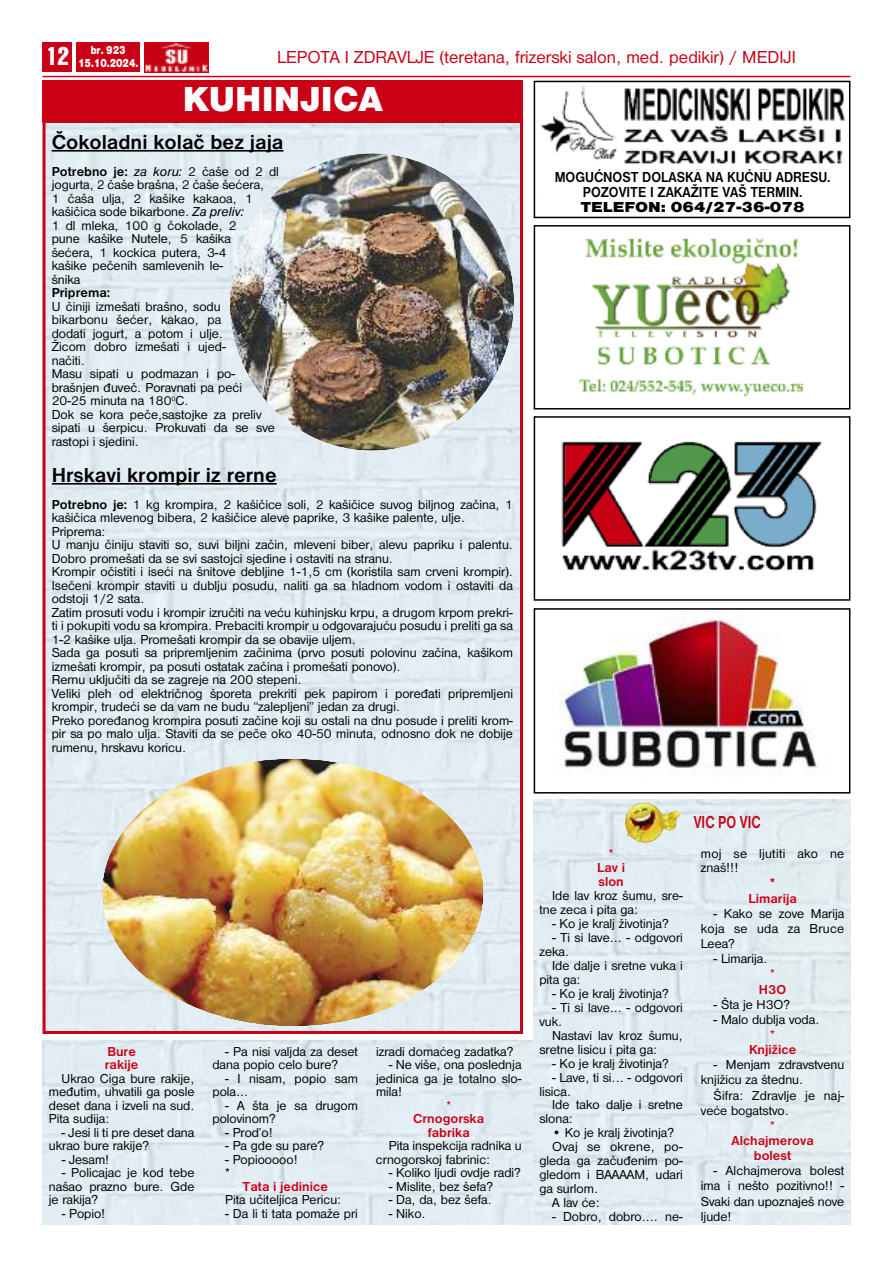
<style>
.page{position:relative;width:893px;height:1263px;background:#fff}
.page>*{position:absolute;margin:0;border:0;box-sizing:border-box;transform-origin:0 0}
.t1{font:36px "Nimbus San DEE Blac";color:#fff}
.t2{font:27px "Nimbus San DEE Blac Cond";color:#fff}
.t3{font:700 21px "Nimbus San DEE";color:#000}
.t4{font:18px "Nimbus San DEE";color:#ca0016}
.t5{font:700 18px "Nimbus San DEE";color:#ca0016;scale:.75 1}
.t6{font:700 15px/15px "Nimbus San DEE";color:#000;text-align:center;scale:.9 1}
.t7{font:15px "Nimbus San DEE Blac";color:#000;scale:1.15 1}
.t8{font:13.5px/13.5px "Nimbus San DEE";color:#000}
.t9{font:700 13.5px/15.1px "Nimbus San DEE";color:#ca0016;text-align:center}
.t10{font:13.5px/14px "Nimbus San DEE";letter-spacing:.025em;color:#000}
.t11{font:700 13.5px "Nimbus San DEE";color:#000}
.t12{font:13.5px "Nimbus San DEE";color:#ca0016}
.t13{font:12px/13.5px "Nimbus San DEE Blac";color:#fff;text-align:center;scale:.8 1}
.s1{font-weight:700}
.s2{font-style:italic}
</style>
<div class="page">
<hr style="left:43px;top:76px;width:807px;height:1px;background:#ca0016">
<div style="left:43px;top:43px;width:29px;height:29px;background:#ca0016"></div>
<div style="left:76px;top:43px;width:64px;height:29px;background:#ca0016"></div>
<img style="left:145px;top:43px;width:63px;height:29px">
<div style="left:534px;top:416px;width:316px;height:185px;border:2px solid #000"></div>
<img style="left:561px;top:441px;width:262px;height:130px">
<div style="left:534px;top:225px;width:316px;height:184px;border:2px solid #000"></div>
<img style="left:579px;top:237px;width:225px;height:160px">
<img style="left:559px;top:611px;width:259px;height:162px">
<div style="left:534px;top:608px;width:316px;height:185px;border:2px solid #000"></div>
<div style="left:43px;top:81px;width:480px;height:953px;border:3px solid #ca0016"></div>
<div style="left:43px;top:81px;width:480px;height:42px;background:#ca0016"></div>
<img style="left:541px;top:85px;width:303px;height:85px">
<div style="left:534px;top:81px;width:316px;height:137px;border:2px solid #000"></div>
<div style="left:540px;top:170px;width:306px;height:46px;background:#fff"></div>
<hr style="left:52px;top:150px;width:231px;height:2px;background:#000">
<hr style="left:52px;top:483px;width:225px;height:2px;background:#000">
<img style="left:230px;top:153px;width:284px;height:298px;border-radius:50%">
<img style="left:534px;top:799px;width:316px;height:426px">
<img style="left:624px;top:802px;width:56px;height:42px">
<img style="left:102px;top:759px;width:382px;height:267px;border-radius:50%">
<h2 class="t2" style="left:46px;top:40px;width:25px">12</h2>
<p class="t13" style="left:78px;top:43px;width:77px">br. 923<br>15.10.2024.</p>
<h3 class="t4" style="left:277px;top:46px;width:520px">LEPOTA I ZDRAVLJE (teretana, frizerski salon, med. pedikir) / MEDIJI</h3>
<h1 class="t1" style="left:183px;top:78px;width:201px">KUHINJICA</h1>
<h3 class="t3" style="left:52px;top:129px;width:233px">Čokoladni kolač bez jaja</h3>
<p class="t8" style="left:52px;top:164px;width:229px"><span class="s1">Potrebno je:</span> <span class="s2">za koru:</span> 2 čaše od 2 dl jogurta, 2 čaše brašna, 2 čaše šećera,<br>1 čaša ulja, 2 kašike kakaoa, 1 kašičica sode bikarbone. <span class="s2">Za preliv:<br></span>1 dl mleka, 100 g čokolade, 2<br>pune kašike Nutele, 5 kašika<br>šećera, 1 kockica putera, 3-4<br>kašike pečenih samlevenih le-<br>šnika</p>
<p class="t11" style="left:52px;top:284px;width:60px">Priprema:</p>
<p class="t8" style="left:52px;top:299px;width:225px">U činiji izmešati brašno, sodu bikarbonu šećer, kakao, pa<br>dodati jogurt, a potom i ulje.<br>Žicom dobro izmešati i ujed-<br>načiti.<br>Masu sipati u podmazan i po&shy;brašnjen đuveč. Poravnati pa peći<br>20-25 minuta na 180<sup>0</sup>C.<br>Dok se kora peče,sastojke za preliv sipati u šerpicu. Prokuvati da se sve rastopi i sjedini.</p>
<h3 class="t3" style="left:52px;top:462px;width:226px">Hrskavi krompir iz rerne</h3>
<p class="t8" style="left:52px;top:497px;width:463px"><span class="s1">Potrebno je:</span> 1 kg krompira, 2 kašičice soli, 2 kašičice suvog biljnog začina, 1 kašičica mlevenog bibera, 2 kašičice aleve paprike, 3 kašike palente, ulje.<br>Priprema:<br>U manju činiju staviti so, suvi biljni začin, mleveni biber, alevu papriku i palentu.<br>Dobro promešati da se svi sastojci sjedine i ostaviti na stranu.<br>Krompir očistiti i iseći na šnitove debljine 1-1,5 cm (koristila sam crveni krompir).<br>Isečeni krompir staviti u dublju posudu, naliti ga sa hladnom vodom i ostaviti da odstoji 1/2 sata.<br>Zatim prosuti vodu i krompir izručiti na veću kuhinjsku krpu, a drugom krpom prekri&shy;ti i pokupiti vodu sa krompira. Prebaciti krompir u odgovarajuću posudu i preliti ga sa 1-2 kašike ulja. Promešati krompir da se obavije uljem.<br>Sada ga posuti sa pripremljenim začinima (prvo posuti polovinu začina, kašikom izmešati krompir, pa posuti ostatak začina i promešati ponovo).<br>Rernu uključiti da se zagreje na 200 stepeni.<br>Veliki pleh od električnog šporeta prekriti pek papirom i poređati pripremljeni krompir, trudeći se da vam ne budu “zalepljeni” jedan za drugi.<br>Preko poređanog krompira posuti začine koji su ostali na dnu posude i preliti krom&shy;pir sa po malo ulja. Staviti da se peče oko 40-50 minuta, odnosno dok ne dobije rumenu, hrskavu koricu.</p>
<p class="t6" style="left:555px;top:169px;width:308px">MOGUĆNOST DOLASKA NA KUĆNU ADRESU.<br>POZOVITE I ZAKAŽITE VAŠ TERMIN.</p>
<p class="t7" style="left:581px;top:198px;width:196px">TELEFON: 064/27-36-078</p>
<p class="t9" style="left:105px;top:1044px;width:35px;line-height:13.5px;text-align:left">Bure rakije</p>
<p class="t8" style="left:49px;top:1071px;width:147px;text-align:justify;text-indent:13px">Ukrao Ciga bure rakije, međutim, uhvatili ga posle deset dana i izveli na sud.<br>Pita sudija:</p>
<p class="t8" style="left:49px;top:1125px;width:147px;text-indent:13px">- Jesi li ti pre deset dana ukrao bure rakije?</p>
<p class="t8" style="left:62px;top:1152px;width:49px">- Jesam!</p>
<p class="t8" style="left:49px;top:1166px;width:147px;text-align:justify;text-indent:13px">- Policajac je kod tebe našao prazno bure. Gde je rakija?</p>
<p class="t8" style="left:62px;top:1206px;width:45px">- Popio!</p>
<p class="t8" style="left:212px;top:1044px;width:147px;text-indent:13px">- Pa nisi valjda za deset dana popio celo bure?</p>
<p class="t8" style="left:212px;top:1071px;width:147px;text-indent:13px">- I nisam, popio sam pola...</p>
<p class="t8" style="left:212px;top:1098px;width:147px;text-indent:13px">- A šta je sa drugom polovinom?</p>
<p class="t8" style="left:225px;top:1125px;width:49px">- Prod’o!</p>
<p class="t8" style="left:225px;top:1139px;width:101px">- Pa gde su pare?</p>
<p class="t8" style="left:225px;top:1152px;width:74px">- Popiooooo! *</p>
<p class="t9" style="left:243px;top:1178px;width:87px">Tata i jedinice</p>
<p class="t8" style="left:225px;top:1193px;width:118px">Pita učiteljica Pericu:</p>
<p class="t8" style="left:225px;top:1206px;width:134px">- Da li ti tata pomaže pri</p>
<p class="t8" style="left:376px;top:1044px;width:139px">izradi domaćeg zadatka?</p>
<p class="t8" style="left:376px;top:1058px;width:147px;text-align:justify;text-indent:13px">- Ne više, ona poslednja jedinica ga je totalno slo&shy;mila!</p>
<p class="t12" style="left:446px;top:1097px;width:6px">*</p>
<p class="t9" style="left:413px;top:1112px;width:73px;line-height:13.5px">Crnogorska fabrika</p>
<p class="t8" style="left:376px;top:1139px;width:147px;text-indent:13px">Pita inspekcija radnika u crnogorskoj fabrinic:</p>
<p class="t8" style="left:389px;top:1166px;width:134px">- Koliko ljudi ovdje radi?</p>
<p class="t8" style="left:389px;top:1179px;width:106px">- Mislite, bez šefa?</p>
<p class="t8" style="left:389px;top:1193px;width:105px">- Da, da, bez šefa.</p>
<p class="t8" style="left:389px;top:1206px;width:38px">- Niko.</p>
<p class="t12" style="left:609px;top:846px;width:6px">*</p>
<p class="t9" style="left:597px;top:861px;width:30px;line-height:14px;text-align:left">Lav i slon</p>
<p class="t8" style="left:539px;top:888px;width:145px;line-height:14px;text-indent:13px">Ide lav kroz šumu, sre&shy;tne zeca i pita ga:</p>
<p class="t8" style="left:552px;top:917px;width:118px">- Ko je kralj životinja?</p>
<p class="t8" style="left:539px;top:930px;width:145px;line-height:14px;text-indent:13px">- Ti si lave... - odgovori zeka.</p>
<p class="t8" style="left:539px;top:958px;width:145px;line-height:14px;text-indent:13px">Ide dalje i sretne vuka i pita ga:</p>
<p class="t8" style="left:552px;top:986px;width:118px">- Ko je kralj životinja?</p>
<p class="t8" style="left:539px;top:1000px;width:145px;line-height:14px;text-indent:13px">- Ti si lave... - odgovori vuk.</p>
<p class="t8" style="left:539px;top:1028px;width:145px;line-height:14px;text-indent:13px">Nastavi lav kroz šumu, sretne lisicu i pita ga:</p>
<p class="t8" style="left:552px;top:1056px;width:118px">- Ko je kralj životinja?</p>
<p class="t8" style="left:539px;top:1070px;width:145px;line-height:14px;text-indent:13px">- Lave, ti si... - odgovori lisica.</p>
<p class="t8" style="left:539px;top:1098px;width:145px;line-height:14px;text-indent:13px">Ide tako dalje i sretne slona:</p>
<p class="t8" style="left:552px;top:1126px;width:123px">• Ko je kralj životinja?</p>
<p class="t10" style="left:552px;top:1140px;width:132px">Ovaj se okrene, po-</p>
<p class="t8" style="left:539px;top:1154px;width:145px">gleda ga začuđenim po-</p>
<p class="t8" style="left:539px;top:1168px;width:145px">gledom i BAAAAM, udari</p>
<p class="t8" style="left:539px;top:1182px;width:60px">ga surlom.</p>
<p class="t8" style="left:552px;top:1196px;width:49px">A lav će:</p>
<p class="t8" style="left:552px;top:1210px;width:132px">- Dobro, dobro.... ne-</p>
<h3 class="t5" style="left:694px;top:811px;width:91px">VIC PO VIC</h3>
<p class="t10" style="left:701px;top:847px;width:145px">moj se ljutiti ako ne znaš!!!</p>
<p class="t9" style="left:748px;top:875px;width:50px">*<br>Limarija</p>
<p class="t8" style="left:701px;top:905px;width:145px;line-height:15.1px;text-align:justify;text-indent:13px">- Kako se zove Marija koja se uda za Bruce Leea?</p>
<p class="t8" style="left:714px;top:952px;width:55px">- Limarija.</p>
<p class="t12" style="left:770px;top:966px;width:6px">*</p>
<p class="t9" style="left:759px;top:981px;width:29px">H3O</p>
<p class="t8" style="left:714px;top:997px;width:78px">- Šta je H3O?</p>
<p class="t8" style="left:714px;top:1012px;width:107px">- Malo dublja voda.</p>
<p class="t12" style="left:770px;top:1026px;width:6px">*</p>
<p class="t9" style="left:749px;top:1042px;width:49px">Knjižice</p>
<p class="t8" style="left:701px;top:1057px;width:145px;line-height:15.1px;text-indent:13px">- Menjam zdravstvenu knjižicu za štednu.</p>
<p class="t8" style="left:701px;top:1087px;width:145px;line-height:15.1px;text-indent:13px">Šifra: Zdravlje je naj&shy;veće bogatstvo.</p>
<p class="t12" style="left:770px;top:1117px;width:6px">*</p>
<p class="t9" style="left:731px;top:1133px;width:84px">Alchajmerova bolest</p>
<p class="t8" style="left:701px;top:1163px;width:145px;line-height:15.1px;text-align:justify;text-indent:13px">- Alchajmerova bolest ima i nešto pozitivno!! - Svaki dan upoznaješ nove ljude!</p>
</div>
